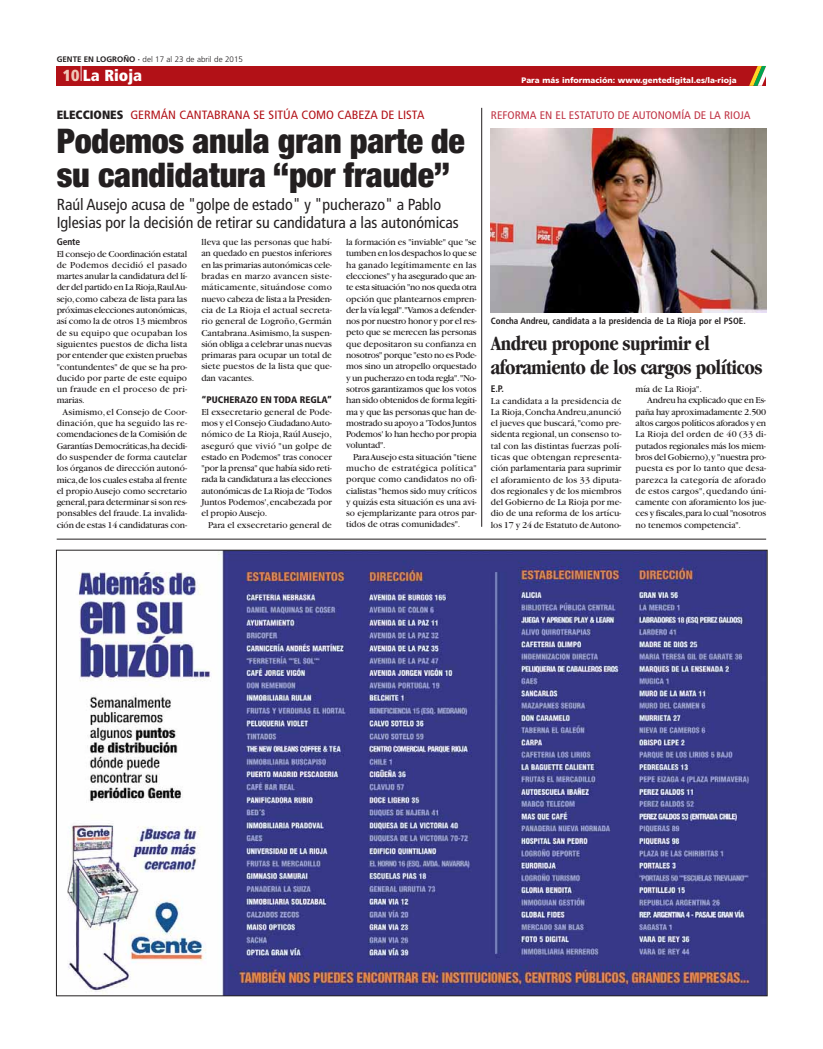
<style>
.page{position:relative;width:823px;height:1049px;background:#fff}
.page>*{position:absolute;margin:0;border:0;box-sizing:border-box;transform-origin:0 0}
.t1{font:900 condensed 34px/34px "Helvetica Neue";letter-spacing:-.005em;color:#231f20}
.t2{font:700 condensed 21px/24px "Garamond";letter-spacing:-.025em;color:#231f20}
.t3{font:condensed 16px/18px "Frutiger";color:#231f20}
.t4{font:900 condensed 16px "Frutiger";color:#fff}
.t5{font:condensed 12px "Frutiger";color:#b21117;scale:1.07 1}
.t6{font:condensed 11px "Frutiger";color:#c03445;scale:1.07 1}
.t7{font:9.5px/11.3px "Garamond";letter-spacing:-.01em;color:#231f20;text-align:justify}
.t8{font:9.5px "Garamond";letter-spacing:.02em;color:#231f20}
.t9{font:9.5px "Garamond";letter-spacing:.025em;color:#231f20}
.t10{font:9.5px "Garamond";letter-spacing:.01em;color:#231f20}
.t11{font:900 condensed 9.5px "Frutiger";letter-spacing:.01em;color:#231f20}
.t12{font:700 condensed 9.5px "Frutiger";letter-spacing:-.01em;color:#231f20}
.t13{font:700 condensed 9px "Frutiger";color:#231f20}
.t14{font:900 8px "Frutiger";color:#fff}
.t15{font:300 8px "Frutiger";color:#231f20}
.s1{font-weight:700}
.s2{color:#efc6b6}
.s3{font-weight:900;color:#231f20}
</style>
<div class="page">
<hr style="left:57px;top:539px;width:708px;height:1px;background:#231f20">
<div style="left:57px;top:66px;width:708px;height:20px;background:#b21117"></div>
<svg style="left:749px;top:66px;width:16px;height:20px"></svg>
<img style="left:67px;top:552px;width:698px;height:442px">
<img style="left:490px;top:128px;width:276px;height:184px">
<hr style="left:481px;top:108px;width:1px;height:419px;background:#231f20">
<p class="t15" style="left:57px;top:56px;width:188px"><span class="s1">GENTE EN LOGROÑO ·</span> del 17 al 23 de abril de 2015</p>
<h3 class="t4" style="left:63px;top:69px;width:81px"><span class="s2">10</span><sup>|</sup>La Rioja</h3>
<p class="t14" style="left:521px;top:77px;width:217px">Para más información: www.gentedigital.es/la-rioja</p>
<p class="t5" style="left:57px;top:110px;width:345px"><span class="s3">ELECCIONES</span> GERMÁN CANTABRANA SE SITÚA COMO CABEZA DE LISTA</p>
<h1 class="t1" style="left:57px;top:126px;width:409px">Podemos anula gran parte de su candidatura “por fraude”</h1>
<h3 class="t3" style="left:57px;top:196px;width:403px">Raúl Ausejo acusa de "golpe de estado" y "pucherazo" a Pablo<br>Iglesias por la decisión de retirar su candidatura a las autonómicas</h3>
<p class="t12" style="left:57px;top:238px;width:25px">Gente</p>
<p class="t7" style="left:57px;top:249px;width:132px">El consejo de Coordinación estatal de Podemos decidió el pasado martes anular la candidatura del lí&shy;der del partido en La Rioja,Raul Au&shy;sejo,como cabeza de lista para las próximas elecciones autonómicas, así como la de otros 13 miembros de su equipo que ocupaban los siguientes puestos de dicha lista por entender que existen pruebas "contundentes" de que se ha pro&shy;ducido por parte de este equipo un fraude en el proceso de pri&shy;marias.</p>
<p class="t7" style="left:57px;top:407px;width:132px;text-align:center">Asimismo,el Consejo de Coor&shy;dinación,que ha seguido las re&shy;comendaciones de la Comisión de Garantías Democráticas,ha decidi&shy;do suspender de forma cautelar los órganos de dirección autonó&shy;mica,de los cuales estaba al frente el propio Ausejo como secretario general,para determinar si son res&shy;ponsables del fraude.La invalida&shy;ción de estas 14 candidaturas con-</p>
<p class="t7" style="left:201px;top:237px;width:132px">lleva que las personas que habí&shy;an quedado en puestos inferiores en las primarias autonómicas cele&shy;bradas en marzo avancen siste&shy;máticamente, situándose como nuevo cabeza de lista a la Presiden&shy;cia de La Rioja el actual secreta&shy;rio general de Logroño, Germán Cantabrana.Asimismo,la suspen&shy;sión obliga a celebrar unas nuevas primaras para ocupar un total de siete puestos de la lista que que&shy;dan vacantes.</p>
<p class="t11" style="left:201px;top:396px;width:132px">“PUCHERAZO EN TODA REGLA”</p>
<p class="t7" style="left:201px;top:407px;width:132px">El exsecretario general de Pode&shy;mos y el Consejo Ciudadano Auto&shy;nómico de La Rioja,Raúl Ausejo, aseguró que vivió "un golpe de estado en Podemos" tras conocer "por la prensa" que había sido reti&shy;rada la candidatura a las elecciones autonómicas de La Rioja de 'Todos Juntos Podemos',encabezada por el propio Ausejo.</p>
<p class="t10" style="left:208px;top:521px;width:125px">Para el exsecretario general de</p>
<p class="t7" style="left:346px;top:237px;width:132px">la formación es "inviable" que "se tumben en los despachos lo que se ha ganado legítimamente en las elecciones" y ha asegurado que an&shy;te esta situación "no nos queda otra opción que plantearnos empren&shy;der la vía legal"."Vamos a defender&shy;nos por nuestro honor y por el res&shy;peto que se merecen las personas que depositaron su confianza en nosotros" porque "esto no es Pode&shy;mos sino un atropello orquestado y un pucherazo en toda regla"."No&shy;sotros garantizamos que los votos han sido obtenidos de forma legíti&shy;ma y que las personas que han de&shy;mostrado su apoyo a 'Todos Juntos Podemos' lo han hecho por propia voluntad".</p>
<p class="t7" style="left:346px;top:452px;width:132px;text-indent:7px">Para Ausejo esta situación "tiene mucho de estratégica política" porque como candidatos no ofi&shy;cialistas "hemos sido muy críticos y quizás esta situación es una avi&shy;so ejemplarizante para otros par&shy;tidos de otras comunidades".</p>
<p class="t6" style="left:490px;top:111px;width:244px">REFORMA EN EL ESTATUTO DE AUTONOMÍA DE LA RIOJA</p>
<p class="t13" style="left:490px;top:318px;width:256px">Concha Andreu, candidata a la presidencia de La Rioja por el PSOE.</p>
<h2 class="t2" style="left:490px;top:333px;width:273px">Andreu propone suprimir el aforamiento de los cargos políticos</h2>
<p class="t12" style="left:490px;top:385px;width:15px">E.P.</p>
<p class="t7" style="left:490px;top:396px;width:132px">La candidata a la presidencia de La Rioja,Concha Andreu,anunció el jueves que buscará,"como pre&shy;sidenta regional,un consenso to&shy;tal con las distintas fuerzas polí&shy;ticas que obtengan representa&shy;ción parlamentaria para suprimir el aforamiento de los 33 diputa&shy;dos regionales y de los miembros del Gobierno de La Rioja por me&shy;dio de una reforma de los artícu&shy;los 17 y 24 de Estatuto de Autono-</p>
<p class="t7" style="left:635px;top:384px;width:68px">mía de La Rioja".</p>
<p class="t7" style="left:646px;top:396px;width:120px">Andreu ha explicado que en Es-</p>
<p class="t7" style="left:635px;top:407px;width:132px">paña hay aproximadamente 2.500</p>
<p class="t7" style="left:635px;top:418px;width:132px">altos cargos políticos aforados y en</p>
<p class="t9" style="left:635px;top:431px;width:132px">La Rioja del orden de 40 (33 di-</p>
<p class="t7" style="left:635px;top:441px;width:132px">putados regionales más los miem-</p>
<p class="t7" style="left:635px;top:452px;width:132px">bros del Gobierno),y "nuestra pro-</p>
<p class="t8" style="left:635px;top:465px;width:132px">puesta es por lo tanto que desa-</p>
<p class="t9" style="left:635px;top:476px;width:132px">parezca la categoría de aforado</p>
<p class="t8" style="left:635px;top:487px;width:132px">de estos cargos", quedando úni-</p>
<p class="t7" style="left:635px;top:497px;width:132px">camente con aforamiento los jue-</p>
<p class="t7" style="left:635px;top:509px;width:132px">ces y fiscales,para lo cual "nosotros</p>
<p class="t7" style="left:635px;top:520px;width:107px">no tenemos competencia".</p>
</div>
